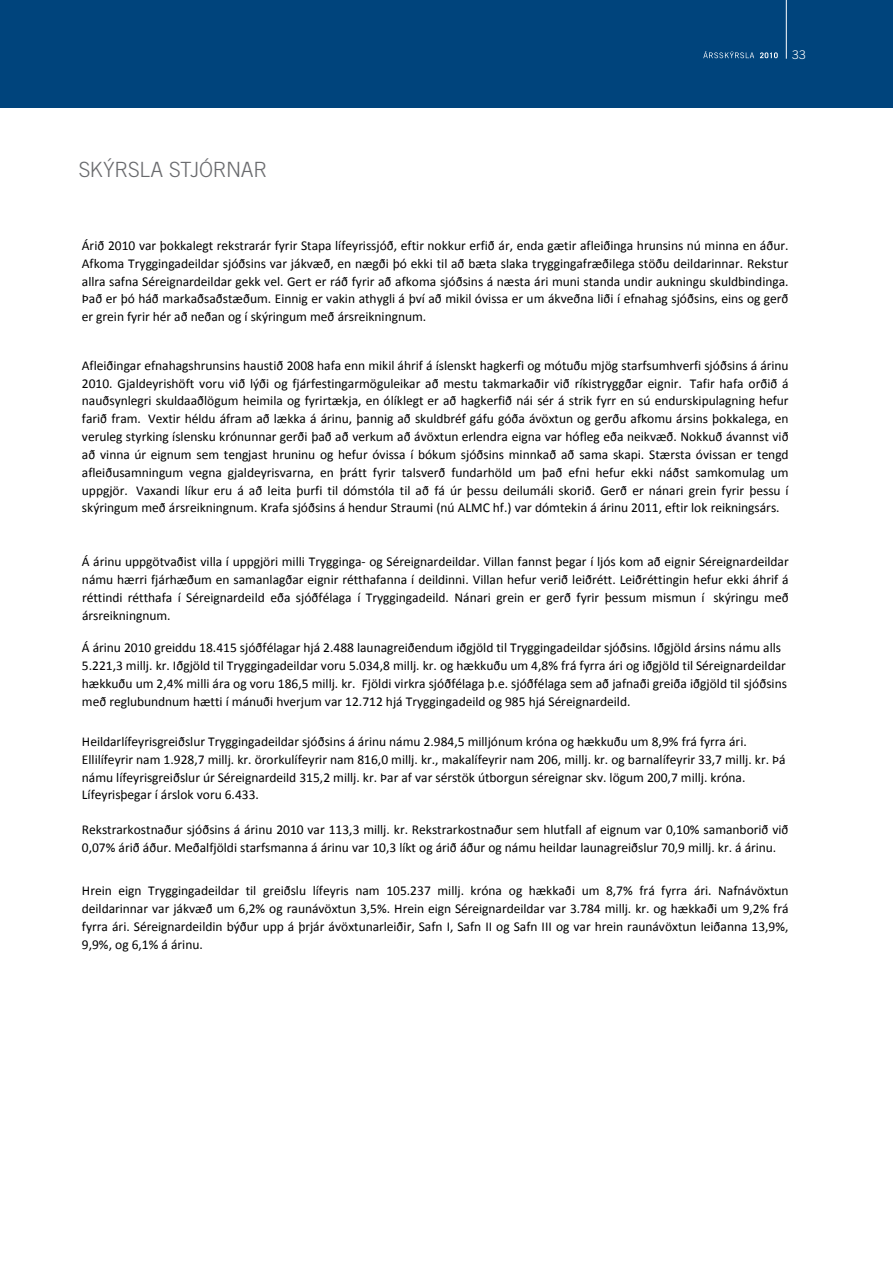
<style>
.page{position:relative;width:893px;height:1263px;background:#fff}
.page>*{position:absolute;margin:0;border:0;box-sizing:border-box;transform-origin:0 0}
.t1{font:300 21px "Trade Gothic";letter-spacing:-.02em;color:#696a6d}
.t2{font:13.5px/17.9px "Calibri";color:#000;text-align:justify}
.t3{font:300 12px "Trade Gothic";color:#fff}
</style>
<div class="page">
<div style="left:0;top:0;width:893px;height:108px;background:#00447c"></div>
<hr style="left:786px;top:0;width:1px;height:59px;background:#fff">
<svg style="left:703px;top:51px;width:51px;height:7px"></svg>
<svg style="left:760px;top:52px;width:18px;height:6px"></svg>
<h1 class="t1" style="left:79px;top:157px;width:190px">SKÝRSLA STJÓRNAR</h1>
<p class="t3" style="left:792px;top:47px;width:15px">33</p>
<p class="t2" style="left:82px;top:237px;width:708px">Árið 2010 var þokkalegt rekstrarár fyrir Stapa lífeyrissjóð, eftir nokkur erfið ár, enda gætir afleiðinga hrunsins nú minna en áður.<br>Afkoma Tryggingadeildar sjóðsins var jákvæð, en nægði þó ekki til að bæta slaka tryggingafræðilega stöðu deildarinnar. Rekstur allra safna Séreignardeildar gekk vel. Gert er ráð fyrir að afkoma sjóðsins á næsta ári muni standa undir aukningu skuldbindinga.<br>Það er þó háð markaðsaðstæðum. Einnig er vakin athygli á því að mikil óvissa er um ákveðna liði í efnahag sjóðsins, eins og gerð er grein fyrir hér að neðan og í skýringum með ársreikningnum.</p>
<p class="t2" style="left:82px;top:356px;width:708px">Afleiðingar efnahagshrunsins haustið 2008 hafa enn mikil áhrif á íslenskt hagkerfi og mótuðu mjög starfsumhverfi sjóðsins á árinu 2010. Gjaldeyrishöft voru við lýði og fjárfestingarmöguleikar að mestu takmarkaðir við ríkistryggðar eignir. Tafir hafa orðið á nauðsynlegri skuldaaðlögum heimila og fyrirtækja, en ólíklegt er að hagkerfið nái sér á strik fyrr en sú endurskipulagning hefur farið fram. Vextir héldu áfram að lækka á árinu, þannig að skuldbréf gáfu góða ávöxtun og gerðu afkomu ársins þokkalega, en veruleg styrking íslensku krónunnar gerði það að verkum að ávöxtun erlendra eigna var hófleg eða neikvæð. Nokkuð ávannst við að vinna úr eignum sem tengjast hruninu og hefur óvissa í bókum sjóðsins minnkað að sama skapi. Stærsta óvissan er tengd afleiðusamningum vegna gjaldeyrisvarna, en þrátt fyrir talsverð fundarhöld um það efni hefur ekki náðst samkomulag um uppgjör. Vaxandi líkur eru á að leita þurfi til dómstóla til að fá úr þessu deilumáli skorið. Gerð er nánari grein fyrir þessu í skýringum með ársreikningnum. Krafa sjóðsins á hendur Straumi (nú ALMC hf.) var dómtekin á árinu 2011, eftir lok reikningsárs.</p>
<p class="t2" style="left:82px;top:553px;width:708px">Á árinu uppgötvaðist villa í uppgjöri milli Trygginga- og Séreignardeildar. Villan fannst þegar í ljós kom að eignir Séreignardeildar námu hærri fjárhæðum en samanlagðar eignir rétthafanna í deildinni. Villan hefur verið leiðrétt. Leiðréttingin hefur ekki áhrif á réttindi rétthafa í Séreignardeild eða sjóðfélaga í Tryggingadeild. Nánari grein er gerð fyrir þessum mismun í skýringu með ársreikningnum.</p>
<p class="t2" style="left:82px;top:639px;width:707px;text-align:left">Á árinu 2010 greiddu 18.415 sjóðfélagar hjá 2.488 launagreiðendum iðgjöld til Tryggingadeildar sjóðsins. Iðgjöld ársins námu alls 5.221,3 millj. kr. Iðgjöld til Tryggingadeildar voru 5.034,8 millj. kr. og hækkuðu um 4,8% frá fyrra ári og iðgjöld til Séreignardeildar hækkuðu um 2,4% milli ára og voru 186,5 millj. kr. Fjöldi virkra sjóðfélaga þ.e. sjóðfélaga sem að jafnaði greiða iðgjöld til sjóðsins með reglubundnum hætti í mánuði hverjum var 12.712 hjá Tryggingadeild og 985 hjá Séreignardeild.</p>
<p class="t2" style="left:82px;top:733px;width:705px;text-align:left">Heildarlífeyrisgreiðslur Tryggingadeildar sjóðsins á árinu námu 2.984,5 milljónum króna og hækkuðu um 8,9% frá fyrra ári.<br>Ellilífeyrir nam 1.928,7 millj. kr. örorkulífeyrir nam 816,0 millj. kr., makalífeyrir nam 206, millj. kr. og barnalífeyrir 33,7 millj. kr. Þá námu lífeyrisgreiðslur úr Séreignardeild 315,2 millj. kr. Þar af var sérstök útborgun séreignar skv. lögum 200,7 millj. króna.<br>Lífeyrisþegar í árslok voru 6.433.</p>
<p class="t2" style="left:82px;top:821px;width:708px">Rekstrarkostnaður sjóðsins á árinu 2010 var 113,3 millj. kr. Rekstrarkostnaður sem hlutfall af eignum var 0,10% samanborið við<br>0,07% árið áður. Meðalfjöldi starfsmanna á árinu var 10,3 líkt og árið áður og námu heildar launagreiðslur 70,9 millj. kr. á árinu.</p>
<p class="t2" style="left:82px;top:882px;width:708px">Hrein eign Tryggingadeildar til greiðslu lífeyris nam 105.237 millj. króna og hækkaði um 8,7% frá fyrra ári. Nafnávöxtun deildarinnar var jákvæð um 6,2% og raunávöxtun 3,5%. Hrein eign Séreignardeildar var 3.784 millj. kr. og hækkaði um 9,2% frá fyrra ári. Séreignardeildin býður upp á þrjár ávöxtunarleiðir, Safn I, Safn II og Safn III og var hrein raunávöxtun leiðanna 13,9%, 9,9%, og 6,1% á árinu.</p>
</div>
